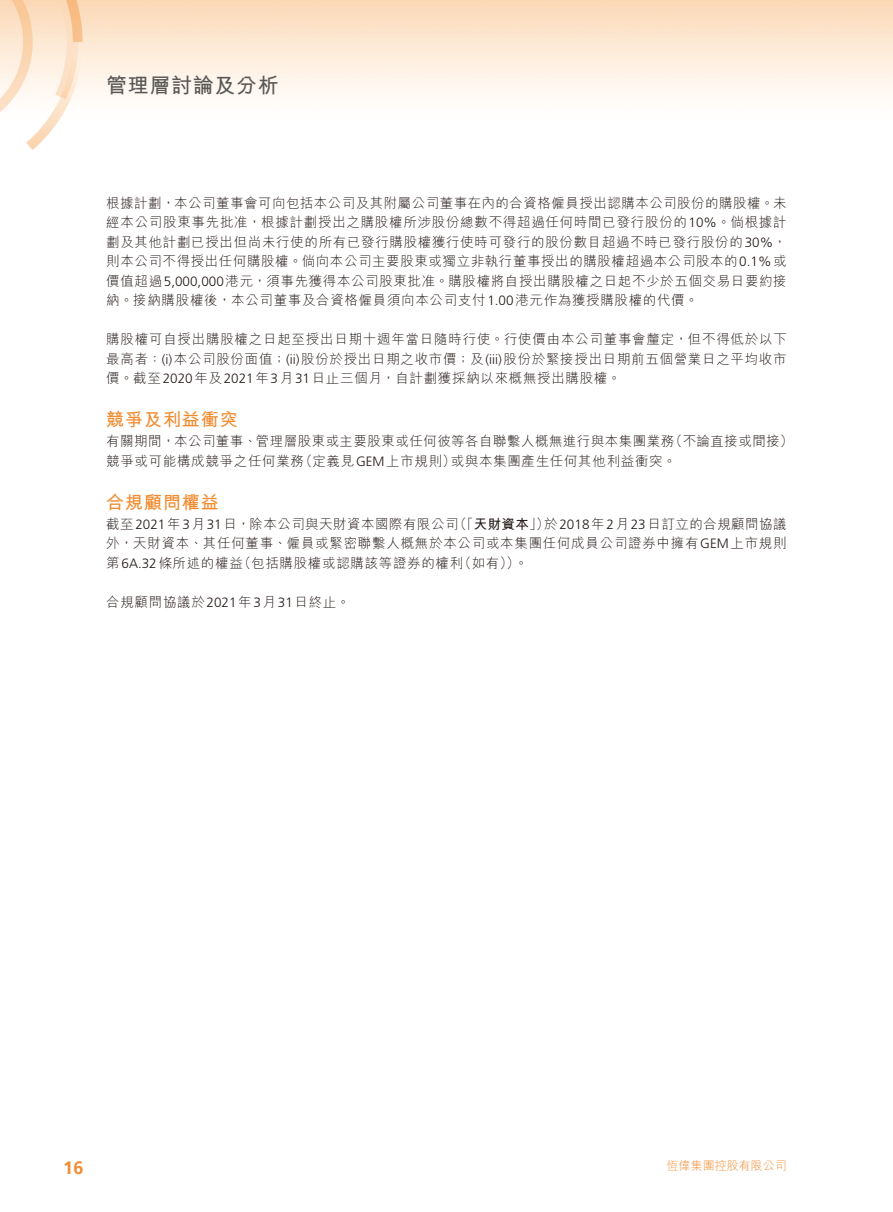
<style>
.page{position:relative;width:893px;height:1212px;background:#fff}
.page>*{position:absolute;margin:0;border:0;box-sizing:border-box;transform-origin:0 0}
.t1{font:700 21px "M Hei HK";letter-spacing:.03em;color:#595857}
.t2{font:700 18px "M Hei HK";letter-spacing:.05em;color:#f18c31}
.t3{font:700 18px "Frutiger LT Std";color:#f18c31}
.t4{font:300 13.5px/19.5px "M Hei HK";letter-spacing:.05em;color:#231916;text-align:justify}
.t5{font:300 12px "M Hei HK";color:#f18c31}
.s1{font-family:"Frutiger LT Std"}
.s2{font-weight:700}
</style>
<div class="page">
<img style="left:0;top:0;width:893px;height:150px">
<h1 class="t1" style="left:106px;top:70px;width:174px">管理層討論及分析</h1>
<p class="t4" style="left:106px;top:193px;width:682px">根據計劃，本公司董事會可向包括本公司及其附屬公司董事在內的合資格僱員授出認購本公司股份的購股權。未經本公司股東事先批准，根據計劃授出之購股權所涉股份總數不得超過任何時間已發行股份的<span class="s1">10%</span>。倘根據計劃及其他計劃已授出但尚未行使的所有已發行購股權獲行使時可發行的股份數目超過不時已發行股份的<span class="s1">30%</span>，則本公司不得授出任何購股權。倘向本公司主要股東或獨立非執行董事授出的購股權超過本公司股本的<span class="s1">0.1%</span>或價值超過<span class="s1">5,000,000</span>港元，須事先獲得本公司股東批准。購股權將自授出購股權之日起不少於五個交易日要約接納。接納購股權後，本公司董事及合資格僱員須向本公司支付<span class="s1">1.00</span>港元作為獲授購股權的代價。</p>
<p class="t4" style="left:106px;top:329px;width:682px">購股權可自授出購股權之日起至授出日期十週年當日隨時行使。行使價由本公司董事會釐定，但不得低於以下最高者：<span class="s1">(i)</span>本公司股份面值；<span class="s1">(ii)</span>股份於授出日期之收市價；及<span class="s1">(iii)</span>股份於緊接授出日期前五個營業日之平均收市價。截至<span class="s1">2020</span>年及<span class="s1">2021</span>年<span class="s1">3</span>月<span class="s1">31</span>日止三個月，自計劃獲採納以來概無授出購股權。</p>
<h2 class="t2" style="left:106px;top:406px;width:133px">競爭及利益衝突</h2>
<p class="t4" style="left:106px;top:431px;width:689px">有關期間，本公司董事、管理層股東或主要股東或任何彼等各自聯繫人概無進行與本集團業務（不論直接或間接）競爭或可能構成競爭之任何業務（定義見<span class="s1">GEM</span>上市規則）或與本集團產生任何其他利益衝突。</p>
<h2 class="t2" style="left:106px;top:489px;width:114px">合規顧問權益</h2>
<p class="t4" style="left:106px;top:514px;width:682px">截至<span class="s1">2021</span>年<span class="s1">3</span>月<span class="s1">31</span>日，除本公司與天財資本國際有限公司（「<span class="s2">天財資本</span>」）於<span class="s1">2018</span>年<span class="s1">2</span>月<span class="s1">23</span>日訂立的合規顧問協議外，天財資本、其任何董事、僱員或緊密聯繫人概無於本公司或本集團任何成員公司證券中擁有<span class="s1">GEM</span>上市規則第<span class="s1">6A.32</span>條所述的權益（包括購股權或認購該等證券的權利（如有））。</p>
<p class="t4" style="left:106px;top:592px;width:245px">合規顧問協議於<span class="s1">2021</span>年<span class="s1">3</span>月<span class="s1">31</span>日終止。</p>
<h2 class="t3" style="left:63px;top:1157px;width:22px">16</h2>
<p class="t5" style="left:667px;top:1159px;width:122px">恆偉集團控股有限公司</p>
</div>
